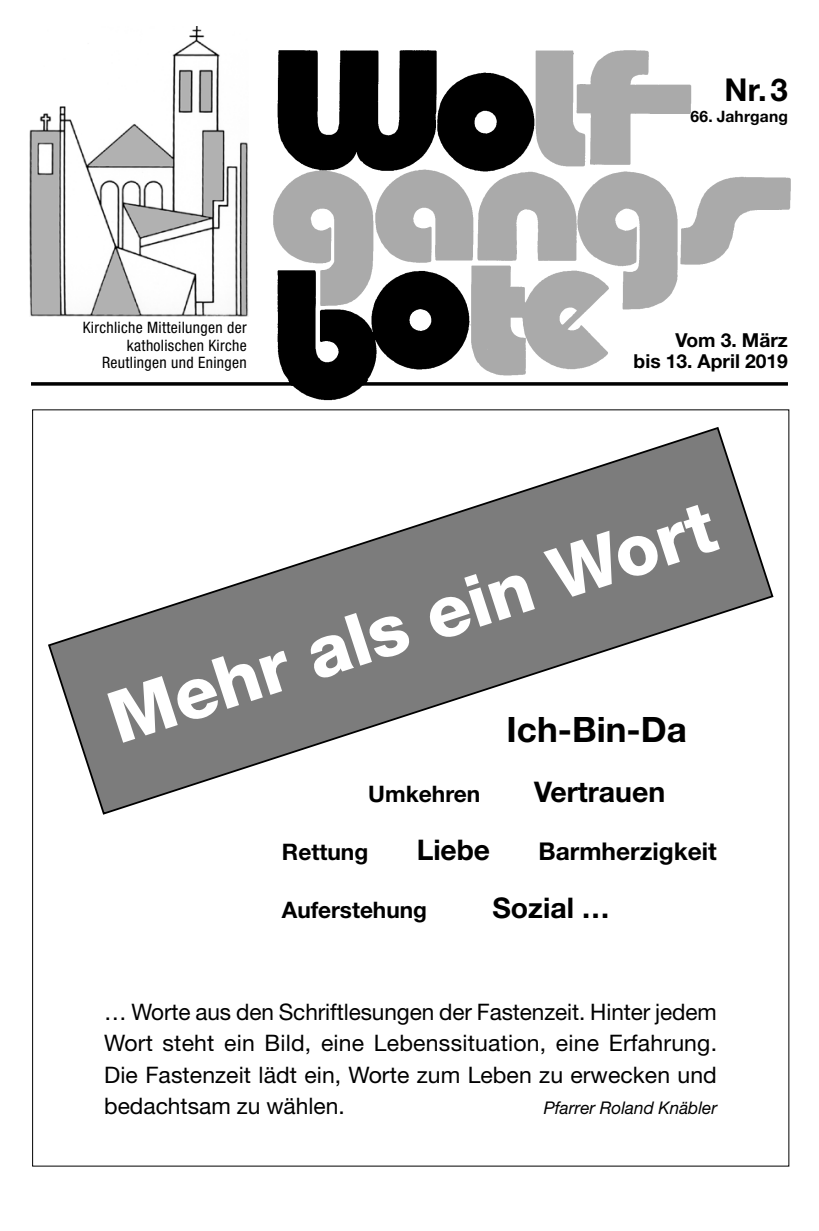
<style>
.page{position:relative;width:819px;height:1231px;background:#fff}
.page>*{position:absolute;margin:0;border:0;box-sizing:border-box;transform-origin:0 0}
.t1{font:800 72.1px "Helvetica Neue";color:#fff}
.t2{font:700 35px "Helvetica Neue";color:#000}
.t3{font:700 31.5px "Helvetica Neue";color:#000}
.t4{font:700 28.35px "Helvetica Neue";color:#000}
.t5{font:700 24.5px "Helvetica Neue";color:#000}
.t6{font:22.75px/31.5px "Helvetica Neue";letter-spacing:.005em;color:#000;text-align:justify}
.t7{font:700 22.75px "Helvetica Neue";color:#000}
.t8{font:700 19.25px/21px "Helvetica Neue";color:#000;text-align:right}
.t9{font:italic 17.5px "Helvetica Neue";color:#000}
.t10{font:condensed 15.75px/17.5px "Helvetica Neue";letter-spacing:.02em;color:#000;text-align:right}
.t11{font:700 15.75px "Helvetica Neue";letter-spacing:.01em;color:#000}
</style>
<div class="page">
<hr style="left:31px;top:382px;width:757px;height:3px;background:#000">
<img style="left:267px;top:50px;width:524px;height:363px">
<img style="left:30px;top:27px;width:219px;height:289px">
<svg style="left:48px;top:427px;width:726px;height:388px"></svg>
<h3 class="t3" style="left:724px;top:71px;width:65px">Nr.3</h3>
<p class="t11" style="left:690px;top:107px;width:99px">66. Jahrgang</p>
<p class="t10" style="left:83px;top:319px;width:165px">Kirchliche Mitteilungen der katholischen Kirche<br>Reutlingen und Eningen</p>
<p class="t8" style="left:633px;top:329px;width:156px">Vom 3. März<br>bis 13. April 2019</p>
<h1 class="t1" style="left:97px;top:679px;width:635px;rotate:-18deg">Mehr als ein Wort</h1>
<h2 class="t2" style="left:506px;top:708px;width:182px">Ich-Bin-Da</h2>
<p class="t7" style="left:368px;top:780px;width:114px">Umkehren</p>
<p class="t4" style="left:534px;top:774px;width:133px">Vertrauen</p>
<p class="t7" style="left:282px;top:838px;width:88px">Rettung</p>
<p class="t4" style="left:416px;top:832px;width:75px">Liebe</p>
<p class="t5" style="left:538px;top:836px;width:180px">Barmherzigkeit</p>
<p class="t7" style="left:282px;top:896px;width:146px">Auferstehung</p>
<p class="t4" style="left:492px;top:890px;width:119px">Sozial …</p>
<p class="t6" style="left:104px;top:995px;width:614px">… Worte aus den Schriftlesungen der Fastenzeit. Hinter jedem Wort steht ein Bild, eine Lebenssituation, eine Erfahrung.<br>Die Fastenzeit lädt ein, Worte zum Leben zu erwecken und bedachtsam zu wählen.</p>
<p class="t9" style="left:543px;top:1097px;width:175px">Pfarrer Roland Knäbler</p>
</div>
